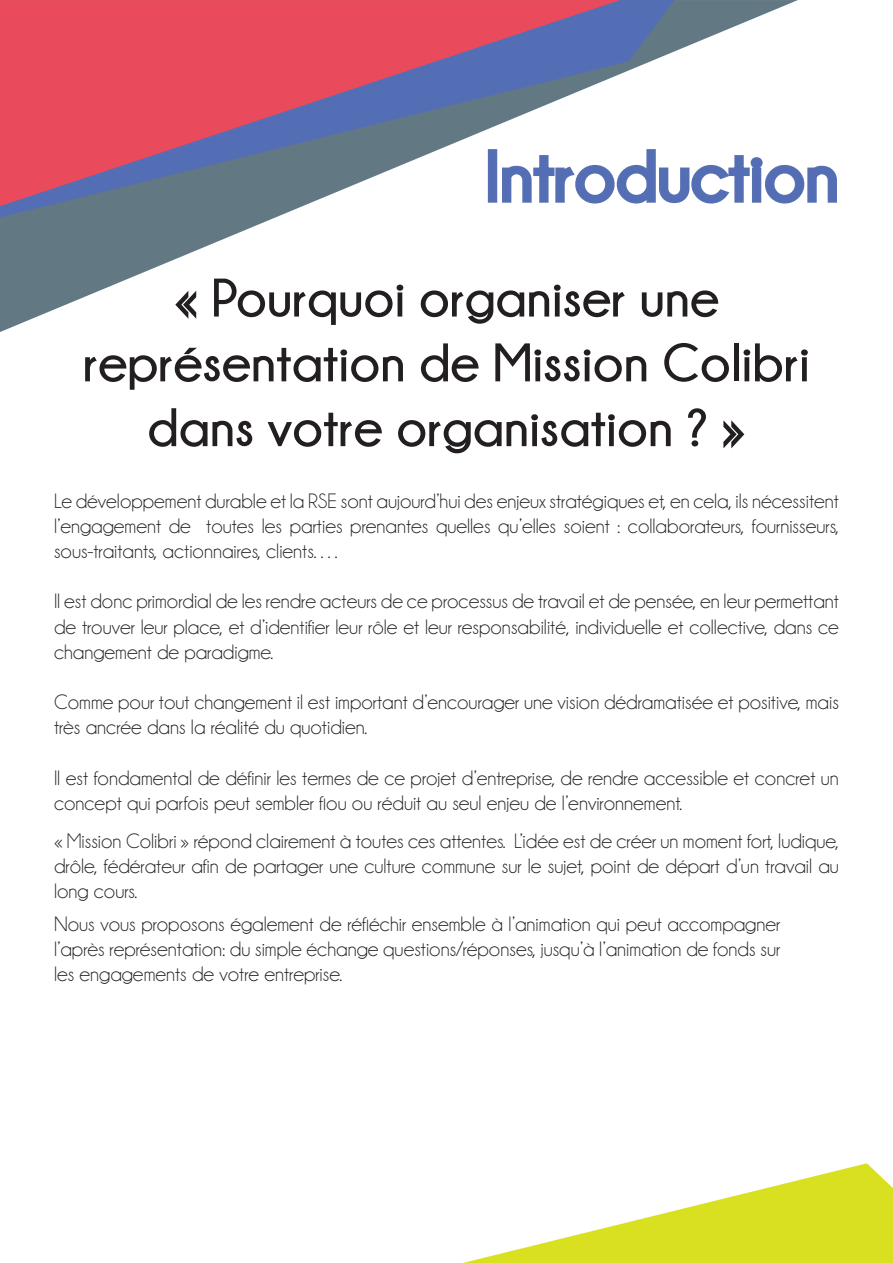
<style>
.page{position:relative;width:893px;height:1263px;background:#fff}
.page>*{position:absolute;margin:0;border:0;box-sizing:border-box;transform-origin:0 0}
.t1{font:700 72px "Champagne&Limousines";color:#546eb5}
.t2{font:700 54px/64.8px "Champagne&Limousines";color:#231f20;text-align:center}
.t3{font:21px/25.2px "Champagne&Limousines";color:#231f20;text-align:justify}
</style>
<div class="page">
<svg style="left:463px;top:1163px;width:430px;height:100px"></svg>
<svg style="left:798px;top:165px;width:39px;height:38px"></svg>
<svg style="left:0;top:0;width:798px;height:332px"></svg>
<svg style="left:0;top:0;width:674px;height:217px"></svg>
<svg style="left:0;top:0;width:620px;height:206px;background:#b96f88"></svg>
<p class="t1" style="left:485px;top:137px;width:355px">Introduction</p>
<p class="t2" style="left:83px;top:265px;width:728px">« Pourquoi organiser une représentation de Mission Colibri dans votre organisation ? »</p>
<p class="t3" style="left:54px;top:488px;width:786px">Le développement durable et la RSE sont aujourd’hui des enjeux stratégiques et, en cela, ils nécessitent l’engagement de toutes les parties prenantes quelles qu’elles soient : collaborateurs, fournisseurs, sous-traitants, actionnaires, clients….</p>
<p class="t3" style="left:54px;top:589px;width:786px">Il est donc primordial de les rendre acteurs de ce processus de travail et de pensée, en leur permettant de trouver leur place, et d’identifier leur rôle et leur responsabilité, individuelle et collective, dans ce changement de paradigme.</p>
<p class="t3" style="left:54px;top:690px;width:786px">Comme pour tout changement il est important d’encourager une vision dédramatisée et positive, mais très ancrée dans la réalité du quotidien.</p>
<p class="t3" style="left:54px;top:765px;width:786px">Il est fondamental de définir les termes de ce projet d’entreprise, de rendre accessible et concret un concept qui parfois peut sembler flou ou réduit au seul enjeu de l’environnement.</p>
<p class="t3" style="left:54px;top:828px;width:786px">« Mission Colibri » répond clairement à toutes ces attentes. L’idée est de créer un moment fort, ludique, drôle, fédérateur afin de partager une culture commune sur le sujet, point de départ d’un travail au long cours.</p>
<p class="t3" style="left:54px;top:911px;width:728px">Nous vous proposons également de réfléchir ensemble à l’animation qui peut accompagner l’après représentation: du simple échange questions/réponses, jusqu’à l’animation de fonds sur les engagements de votre entreprise.</p>
</div>
